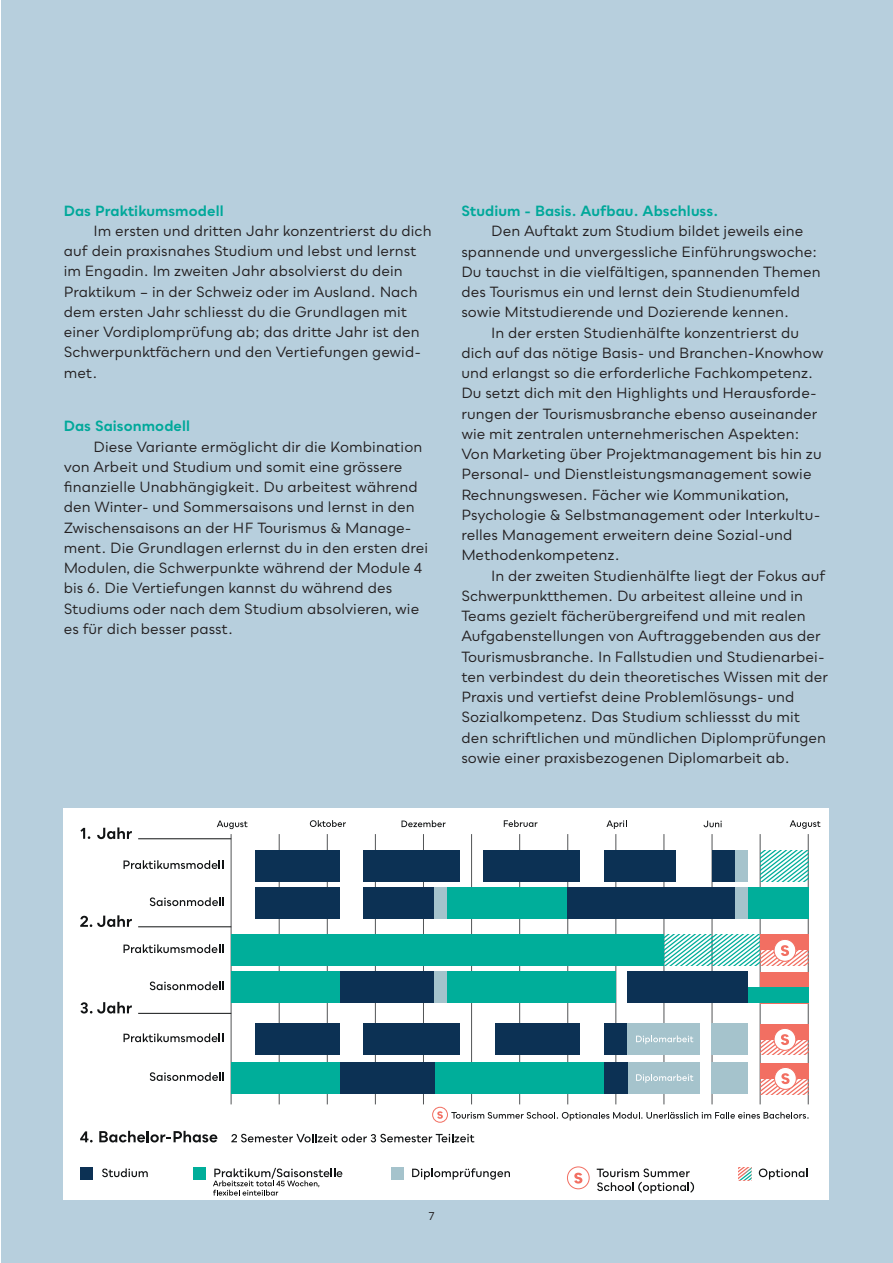
<style>
.page{position:relative;width:893px;height:1263px;background:#fff}
.page>*{position:absolute;margin:0;border:0;box-sizing:border-box;transform-origin:0 0}
.t1{font:14.25px/20.2px "Bozon";letter-spacing:.005em;color:#231f20}
.t2{font:700 14.25px "Bozon";letter-spacing:.005em;color:#00a89a}
.t3{font:11.25px "Bozon";color:#231f20}
</style>
<div class="page">
<div style="left:1px;top:0;width:892px;height:1263px;background:#b7cfdd"></div>
<div style="left:64px;top:808px;width:765px;height:391px;background:#fff"></div>
<svg style="left:102px;top:1168px;width:46px;height:9px"></svg>
<svg style="left:412px;top:1168px;width:98px;height:12px"></svg>
<svg style="left:759px;top:1168px;width:48px;height:11px"></svg>
<hr style="left:231px;top:834px;width:1px;height:270px;background:#525456">
<hr style="left:279px;top:834px;width:1px;height:270px;background:#525456">
<hr style="left:327px;top:834px;width:1px;height:270px;background:#525456">
<hr style="left:375px;top:834px;width:1px;height:270px;background:#525456">
<hr style="left:423px;top:834px;width:1px;height:270px;background:#525456">
<hr style="left:471px;top:834px;width:1px;height:270px;background:#525456">
<hr style="left:519px;top:834px;width:1px;height:270px;background:#525456">
<hr style="left:616px;top:834px;width:1px;height:270px;background:#525456">
<hr style="left:567px;top:834px;width:1px;height:270px;background:#525456">
<hr style="left:664px;top:834px;width:1px;height:270px;background:#525456">
<hr style="left:712px;top:834px;width:1px;height:270px;background:#525456">
<hr style="left:808px;top:834px;width:1px;height:270px;background:#525456">
<hr style="left:760px;top:834px;width:1px;height:270px;background:#525456">
<hr style="left:138px;top:1013px;width:93px;height:1px;background:#111314">
<hr style="left:138px;top:926px;width:93px;height:1px;background:#111314">
<hr style="left:138px;top:838px;width:93px;height:1px;background:#111314">
<svg style="left:217px;top:820px;width:31px;height:9px"></svg>
<svg style="left:790px;top:820px;width:30px;height:9px"></svg>
<svg style="left:401px;top:820px;width:45px;height:7px"></svg>
<svg style="left:310px;top:820px;width:36px;height:7px"></svg>
<svg style="left:504px;top:820px;width:33px;height:7px"></svg>
<svg style="left:606px;top:820px;width:19px;height:9px"></svg>
<svg style="left:704px;top:821px;width:18px;height:6px"></svg>
<svg style="left:80px;top:828px;width:10px;height:11px"></svg>
<svg style="left:80px;top:1131px;width:13px;height:11px"></svg>
<svg style="left:99px;top:1131px;width:118px;height:11px"></svg>
<svg style="left:124px;top:860px;width:99px;height:9px"></svg>
<svg style="left:231px;top:1134px;width:243px;height:8px"></svg>
<div style="left:255px;top:851px;width:84px;height:31px;background:#0c3154"></div>
<div style="left:363px;top:851px;width:96px;height:31px;background:#0c3154"></div>
<div style="left:483px;top:851px;width:97px;height:31px;background:#0c3154"></div>
<div style="left:604px;top:851px;width:72px;height:31px;background:#0c3154"></div>
<div style="left:712px;top:851px;width:24px;height:31px;background:#0c3154"></div>
<div style="left:736px;top:851px;width:12px;height:31px;background:#a5c3cc"></div>
<div style="left:255px;top:888px;width:84px;height:31px;background:#0c3154"></div>
<div style="left:363px;top:888px;width:72px;height:31px;background:#0c3154"></div>
<div style="left:339px;top:1062px;width:96px;height:32px;background:#0c3154"></div>
<div style="left:435px;top:888px;width:133px;height:31px;background:#00ae9a"></div>
<div style="left:748px;top:888px;width:60px;height:31px;background:#00ae9a"></div>
<div style="left:568px;top:888px;width:180px;height:31px;background:#0c3154"></div>
<div style="left:339px;top:972px;width:96px;height:31px;background:#0c3154"></div>
<div style="left:231px;top:972px;width:108px;height:31px;background:#00ae9a"></div>
<div style="left:231px;top:934px;width:433px;height:31px;background:#00ae9a"></div>
<div style="left:604px;top:1023px;width:24px;height:31px;background:#0c3154"></div>
<div style="left:255px;top:1023px;width:84px;height:31px;background:#0c3154"></div>
<div style="left:363px;top:1023px;width:96px;height:31px;background:#0c3154"></div>
<div style="left:495px;top:1023px;width:85px;height:31px;background:#0c3154"></div>
<div style="left:435px;top:1062px;width:181px;height:32px;background:#00ae9a"></div>
<div style="left:231px;top:1062px;width:108px;height:32px;background:#00ae9a"></div>
<div style="left:435px;top:972px;width:181px;height:31px;background:#00ae9a"></div>
<div style="left:628px;top:972px;width:120px;height:31px;background:#0c3154"></div>
<div style="left:628px;top:1023px;width:12px;height:31px;background:#a5c3cc"></div>
<div style="left:712px;top:1023px;width:36px;height:31px;background:#a5c3cc"></div>
<div style="left:640px;top:1023px;width:60px;height:31px;background:#a5c3cc"></div>
<div style="left:712px;top:1062px;width:36px;height:31px;background:#a5c3cc"></div>
<div style="left:628px;top:1062px;width:72px;height:32px;background:#a5c3cc"></div>
<svg style="left:150px;top:897px;width:74px;height:9px"></svg>
<svg style="left:124px;top:944px;width:99px;height:9px"></svg>
<svg style="left:150px;top:981px;width:74px;height:9px"></svg>
<svg style="left:124px;top:1033px;width:99px;height:9px"></svg>
<svg style="left:150px;top:1072px;width:74px;height:9px"></svg>
<svg style="left:451px;top:1112px;width:358px;height:8px"></svg>
<svg style="left:739px;top:1167px;width:12px;height:13px"></svg>
<svg style="left:760px;top:851px;width:48px;height:31px"></svg>
<div style="left:391px;top:1167px;width:13px;height:13px;background:#a5c3cc"></div>
<div style="left:193px;top:1167px;width:13px;height:13px;background:#00ae9a"></div>
<div style="left:80px;top:1167px;width:13px;height:13px;background:#0c3154"></div>
<div style="left:760px;top:972px;width:48px;height:31px;background:#f26f62"></div>
<div style="left:760px;top:1024px;width:48px;height:15px;background:#f26f62"></div>
<div style="left:760px;top:1063px;width:48px;height:15px;background:#f26f62"></div>
<div style="left:748px;top:988px;width:60px;height:15px;background:#00ae9a"></div>
<svg style="left:664px;top:934px;width:144px;height:31px"></svg>
<svg style="left:774px;top:1028px;width:22px;height:22px"></svg>
<div style="left:774px;top:1028px;width:22px;height:23px;border:1px solid #f26f62;border-radius:50%"></div>
<svg style="left:760px;top:1034px;width:48px;height:21px"></svg>
<svg style="left:774px;top:1067px;width:22px;height:22px"></svg>
<div style="left:774px;top:1067px;width:23px;height:23px;border:1px solid #f26f62;border-radius:50%"></div>
<svg style="left:760px;top:1073px;width:48px;height:21px"></svg>
<svg style="left:597px;top:1168px;width:97px;height:25px"></svg>
<svg style="left:567px;top:1167px;width:22px;height:22px"></svg>
<div style="left:567px;top:1166px;width:23px;height:23px;border:1px solid #f26f62;border-radius:50%"></div>
<svg style="left:574px;top:1173px;width:8px;height:10px"></svg>
<div style="left:736px;top:888px;width:12px;height:31px;background:#a5c3cc"></div>
<div style="left:434px;top:888px;width:12px;height:31px;background:#a5c3cc"></div>
<div style="left:434px;top:972px;width:12px;height:31px;background:#a5c3cc"></div>
<svg style="left:97px;top:827px;width:35px;height:12px"></svg>
<svg style="left:80px;top:915px;width:52px;height:12px"></svg>
<svg style="left:81px;top:1002px;width:51px;height:11px"></svg>
<svg style="left:636px;top:1035px;width:57px;height:9px"></svg>
<svg style="left:636px;top:1074px;width:57px;height:9px"></svg>
<svg style="left:213px;top:1168px;width:129px;height:27px"></svg>
<div style="left:604px;top:1062px;width:24px;height:32px;background:#0c3154"></div>
<div style="left:432px;top:1107px;width:16px;height:16px;border:1px solid #f26f62;border-radius:50%"></div>
<svg style="left:437px;top:1111px;width:6px;height:8px"></svg>
<p class="t2" style="left:64px;top:201px;width:161px">Das Praktikumsmodell</p>
<p class="t1" style="left:64px;top:220px;width:369px;text-indent:30px">Im ersten und dritten Jahr konzentrierst du dich auf dein praxisnahes Studium und lebst und lernst im Engadin. Im zweiten Jahr absolvierst du dein Praktikum – in der Schweiz oder im Ausland. Nach dem ersten Jahr schliesst du die Grundlagen mit einer Vordiplomprüfung ab; das dritte Jahr ist den Schwerpunktfächern und den Vertiefungen gewid&shy;met.</p>
<p class="t2" style="left:64px;top:417px;width:128px">Das Saisonmodell</p>
<p class="t1" style="left:64px;top:436px;width:366px;text-indent:30px">Diese Variante ermöglicht dir die Kombination von Arbeit und Studium und somit eine grössere finanzielle Unabhängigkeit. Du arbeitest während den Winter- und Sommersaisons und lernst in den Zwischensaisons an der HF Tourismus &amp; Manage&shy;ment. Die Grundlagen erlernst du in den ersten drei Modulen, die Schwerpunkte während der Module 4 bis 6. Die Vertiefungen kannst du während des Studiums oder nach dem Studium absolvieren, wie es für dich besser passt.</p>
<p class="t2" style="left:461px;top:202px;width:258px">Studium - Basis. Aufbau. Abschluss.</p>
<p class="t1" style="left:491px;top:221px;width:314px">Den Auftakt zum Studium bildet jeweils eine</p>
<p class="t1" style="left:461px;top:241px;width:357px">spannende und unvergessliche Einführungswoche:</p>
<p class="t1" style="left:461px;top:261px;width:361px">Du tauchst in die vielfältigen, spannenden Themen</p>
<p class="t1" style="left:461px;top:282px;width:340px">des Tourismus ein und lernst dein Studienumfeld</p>
<p class="t1" style="left:461px;top:302px;width:329px">sowie Mitstudierende und Dozierende kennen.</p>
<p class="t1" style="left:491px;top:322px;width:309px">In der ersten Studienhälfte konzentrierst du</p>
<p class="t1" style="left:461px;top:342px;width:364px">dich auf das nötige Basis- und Branchen-Knowhow</p>
<p class="t1" style="left:461px;top:363px;width:353px">und erlangst so die erforderliche Fachkompetenz.</p>
<p class="t1" style="left:461px;top:383px;width:357px">Du setzt dich mit den Highlights und Herausforde-</p>
<p class="t1" style="left:461px;top:403px;width:358px">rungen der Tourismusbranche ebenso auseinander</p>
<p class="t1" style="left:461px;top:423px;width:339px">wie mit zentralen unternehmerischen Aspekten:</p>
<p class="t1" style="left:461px;top:444px;width:362px">Von Marketing über Projektmanagement bis hin zu</p>
<p class="t1" style="left:461px;top:464px;width:352px">Personal- und Dienstleistungsmanagement sowie</p>
<p class="t1" style="left:461px;top:484px;width:328px">Rechnungswesen. Fächer wie Kommunikation,</p>
<p class="t1" style="left:461px;top:504px;width:360px">Psychologie &amp; Selbstmanagement oder Interkultu-</p>
<p class="t1" style="left:461px;top:525px;width:333px">relles Management erweitern deine Sozial-und</p>
<p class="t1" style="left:461px;top:545px;width:160px">Methodenkompetenz.</p>
<p class="t1" style="left:491px;top:565px;width:336px">In der zweiten Studienhälfte liegt der Fokus auf</p>
<p class="t1" style="left:461px;top:585px;width:343px">Schwerpunktthemen. Du arbeitest alleine und in</p>
<p class="t1" style="left:461px;top:606px;width:346px">Teams gezielt fächerübergreifend und mit realen</p>
<p class="t1" style="left:461px;top:626px;width:361px">Aufgabenstellungen von Auftraggebenden aus der</p>
<p class="t1" style="left:461px;top:646px;width:365px">Tourismusbranche. In Fallstudien und Studienarbei-</p>
<p class="t1" style="left:461px;top:666px;width:368px">ten verbindest du dein theoretisches Wissen mit der</p>
<p class="t1" style="left:461px;top:687px;width:335px">Praxis und vertiefst deine Problemlösungs- und</p>
<p class="t1" style="left:461px;top:707px;width:340px">Sozialkompetenz. Das Studium schliessst du mit</p>
<p class="t1" style="left:461px;top:727px;width:366px">den schriftlichen und mündlichen Diplomprüfungen</p>
<p class="t1" style="left:461px;top:747px;width:330px">sowie einer praxisbezogenen Diplomarbeit ab.</p>
<p class="t3" style="left:428px;top:1209px;width:8px">7</p>
</div>
